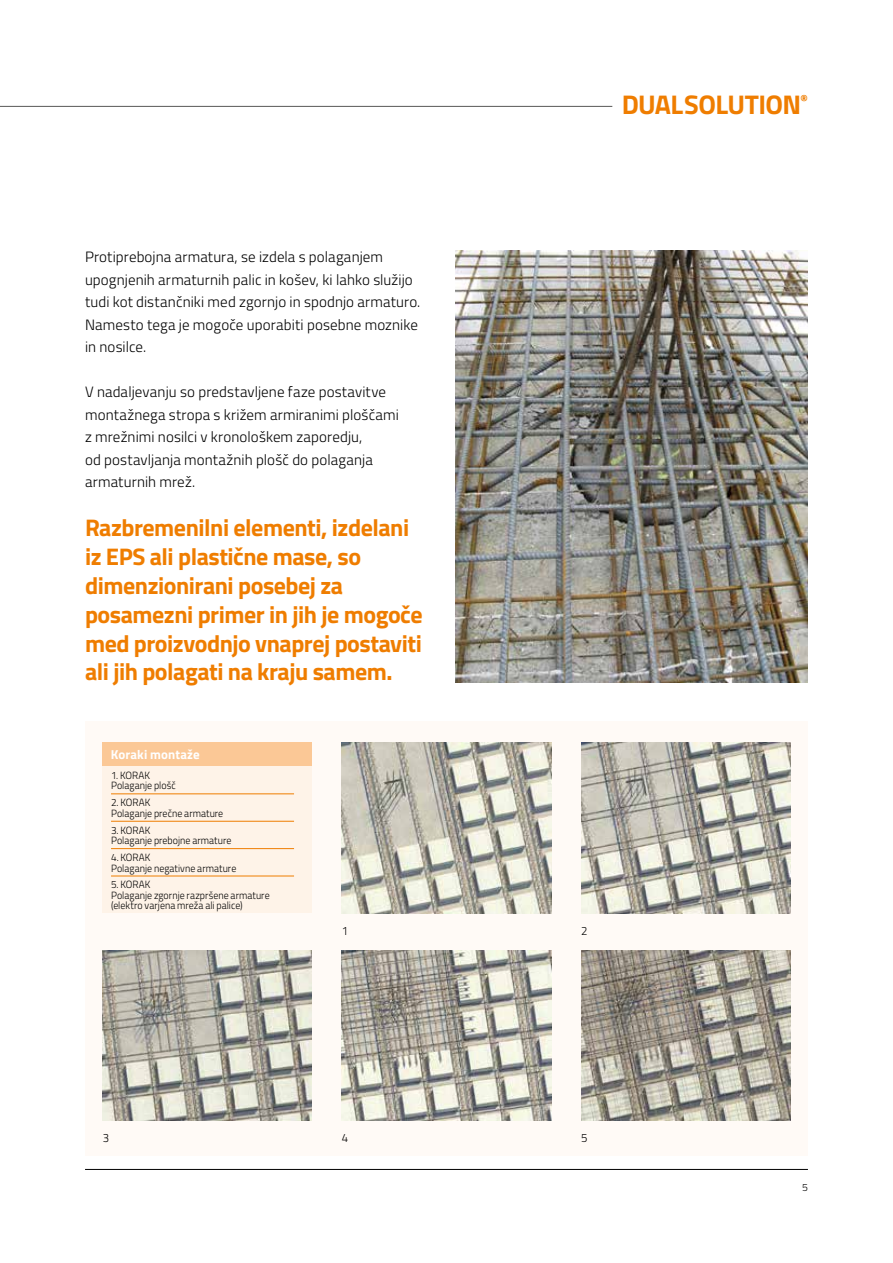
<style>
.page{position:relative;width:893px;height:1263px;background:#fff}
.page>*{position:absolute;margin:0;border:0;box-sizing:border-box;transform-origin:0 0}
.t1{font:700 27px "Titillium";letter-spacing:-.02em;color:#ef7d00}
.t2{font:700 24px/28.8px "Titillium";letter-spacing:-.02em;color:#ef7d00}
.t3{font:300 15px/22.5px "Titillium";letter-spacing:.005em;color:#000}
.t4{font:700 12.9px "Titillium";letter-spacing:.01em;color:#fff}
.t5{font:300 12px "Titillium";color:#000;scale:.95 1}
.t6{font:700 11.4px "Titillium";color:#ef7d00}
.t7{font:300 10.5px/10.5px "Titillium";color:#000;scale:.95 1}
.t8{font:300 10.5px "Titillium";color:#000}
</style>
<div class="page">
<hr style="left:0;top:106px;width:612px;height:1px;background:#575756">
<hr style="left:85px;top:1169px;width:723px;height:1px;background:#000">
<img style="left:455px;top:251px;width:353px;height:431px">
<div style="left:85px;top:721px;width:723px;height:435px;background:#fffaf6"></div>
<img style="left:581px;top:743px;width:209px;height:170px">
<img style="left:103px;top:950px;width:209px;height:170px">
<img style="left:581px;top:950px;width:209px;height:170px">
<div style="left:103px;top:743px;width:209px;height:170px;background:#fef3e8"></div>
<div style="left:103px;top:743px;width:209px;height:23px;background:#fbc896"></div>
<hr style="left:111px;top:794px;width:183px;height:1px;background:#ef7d00">
<hr style="left:111px;top:821px;width:183px;height:1px;background:#ef7d00">
<hr style="left:111px;top:848px;width:183px;height:1px;background:#ef7d00">
<hr style="left:111px;top:876px;width:183px;height:1px;background:#ef7d00">
<img style="left:342px;top:743px;width:209px;height:170px">
<img style="left:342px;top:950px;width:209px;height:170px">
<p class="t3" style="left:85px;top:245px;width:337px">Protiprebojna armatura, se izdela s polaganjem upognjenih armaturnih palic in košev, ki lahko služijo tudi kot distančniki med zgornjo in spodnjo armaturo.<br>Namesto tega je mogoče uporabiti posebne moznike in nosilce.</p>
<p class="t3" style="left:85px;top:380px;width:315px">V nadaljevanju so predstavljene faze postavitve montažnega stropa s križem armiranimi ploščami z mrežnimi nosilci v kronološkem zaporedju,<br>od postavljanja montažnih plošč do polaganja armaturnih mrež.</p>
<h2 class="t2" style="left:85px;top:512px;width:339px">Razbremenilni elementi, izdelani iz EPS ali plastične mase, so dimenzionirani posebej za posamezni primer in jih je mogoče med proizvodnjo vnaprej postaviti ali jih polagati na kraju samem.</h2>
<p class="t4" style="left:111px;top:745px;width:90px">Koraki montaže</p>
<p class="t7" style="left:111px;top:769px;width:70px">1. KORAK<br>Polaganje plošč</p>
<p class="t7" style="left:111px;top:797px;width:120px">2. KORAK<br>Polaganje prečne armature</p>
<p class="t7" style="left:111px;top:824px;width:128px">3. KORAK<br>Polaganje prebojne armature</p>
<p class="t7" style="left:111px;top:852px;width:133px">4. KORAK<br>Polaganje negativne armature</p>
<p class="t7" style="left:111px;top:879px;width:168px">5. KORAK<br>Polaganje zgornje razpršene armature (elektro varjena mreža ali palice)</p>
<p class="t5" style="left:342px;top:922px;width:8px">1</p>
<p class="t5" style="left:103px;top:1129px;width:8px">3</p>
<p class="t5" style="left:342px;top:1129px;width:8px">4</p>
<h1 class="t1" style="left:622px;top:84px;width:181px">DUALSOLUTION</h1>
<p class="t6" style="left:801px;top:90px;width:9px">®</p>
<p class="t5" style="left:581px;top:922px;width:8px">2</p>
<p class="t5" style="left:581px;top:1129px;width:8px">5</p>
<p class="t8" style="left:802px;top:1179px;width:7px">5</p>
</div>
